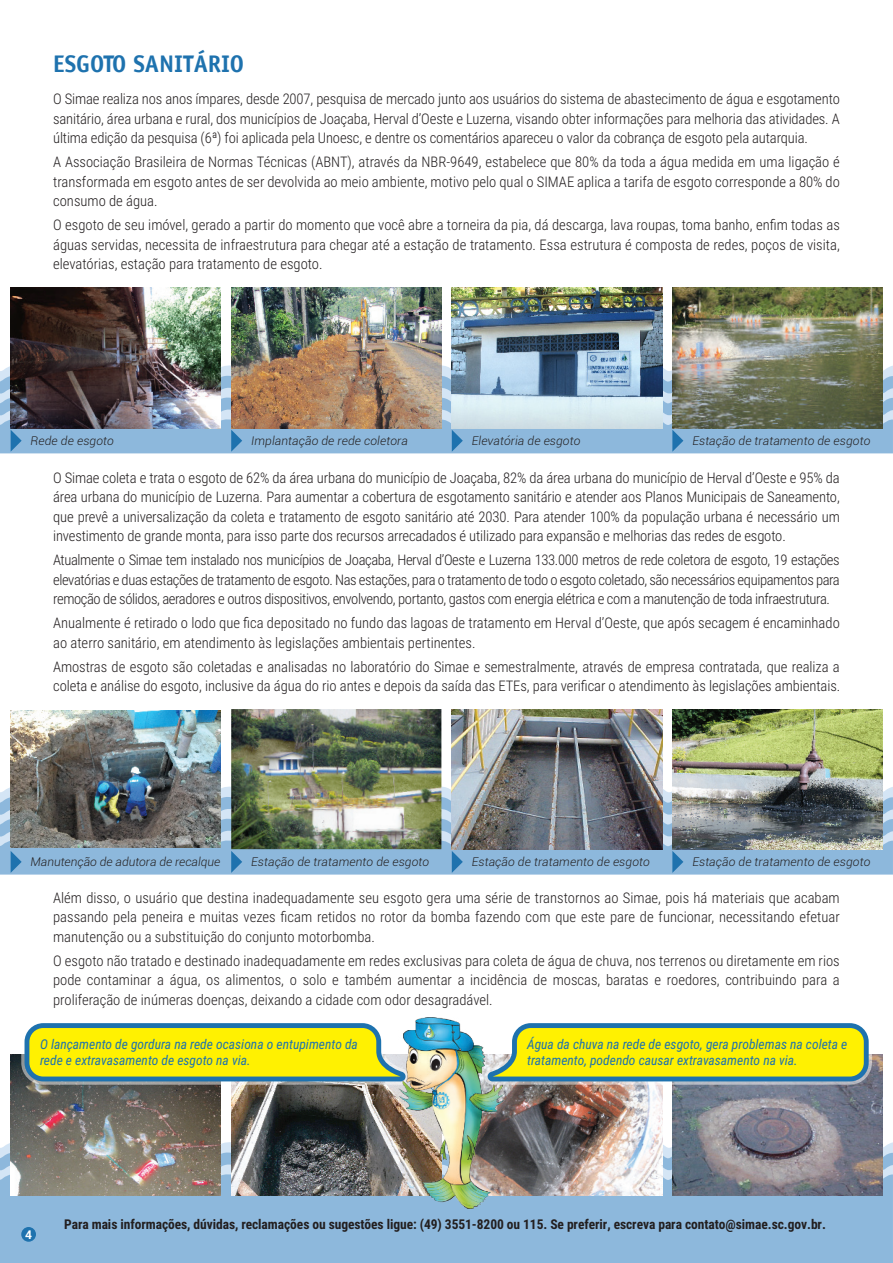
<style>
.page{position:relative;width:893px;height:1263px;background:#fff}
.page>*{position:absolute;margin:0;border:0;box-sizing:border-box;transform-origin:0 0}
.t1{font:700 24px "Officina Sans LT";color:#1e72ae}
.t2{font:300 14.7px/19.5px "Roboto Condensed";letter-spacing:-.005em;color:#231f20;text-align:justify}
.t3{font:italic 13.5px/16.5px "Roboto Condensed";color:#1e72ae}
.t4{font:700 13.5px "Roboto Condensed";letter-spacing:-.005em;color:#231f20}
.t5{font:italic 300 12px "Roboto";letter-spacing:.01em;color:#231f20}
.t6{font:700 12px "Roboto";color:#fff}
</style>
<div class="page">
<hr style="left:892px;top:568px;width:1px;height:544px;background:#fff101">
<svg style="left:0;top:1141px;width:893px;height:32px"></svg>
<div style="left:0;top:1173px;width:893px;height:90px;background:#8db8dc"></div>
<div style="left:21px;top:1227px;width:15px;height:15px;background:#1e72ae;border-radius:50%"></div>
<svg style="left:0;top:364px;width:893px;height:89px;background:#8eb7d8"></svg>
<img style="left:11px;top:288px;width:210px;height:140px">
<img style="left:231px;top:288px;width:210px;height:140px">
<img style="left:452px;top:288px;width:210px;height:140px">
<img style="left:231px;top:709px;width:210px;height:76px">
<img style="left:452px;top:709px;width:210px;height:76px">
<img style="left:672px;top:709px;width:211px;height:76px">
<img style="left:11px;top:1055px;width:210px;height:140px">
<img style="left:505px;top:1085px;width:157px;height:110px">
<img style="left:231px;top:1085px;width:167px;height:110px">
<img style="left:672px;top:1055px;width:211px;height:140px">
<img style="left:672px;top:288px;width:211px;height:140px">
<img style="left:0;top:785px;width:893px;height:89px">
<svg style="left:505px;top:1023px;width:367px;height:62px;background:#d4d730"></svg>
<svg style="left:21px;top:1023px;width:377px;height:62px;background:#d2d633"></svg>
<img style="left:398px;top:1017px;width:107px;height:191px">
<img style="left:11px;top:711px;width:210px;height:136px">
<h1 class="t1" style="left:53px;top:49px;width:192px">ESGOTO SANITÁRIO</h1>
<p class="t2" style="left:53px;top:89px;width:788px">O Simae realiza nos anos ímpares, desde 2007, pesquisa de mercado junto aos usuários do sistema de abastecimento de água e esgotamento sanitário, área urbana e rural, dos municípios de Joaçaba, Herval d’Oeste e Luzerna, visando obter informações para melhoria das atividades. A última edição da pesquisa (6ª) foi aplicada pela Unoesc, e dentre os comentários apareceu o valor da cobrança de esgoto pela autarquia.</p>
<p class="t2" style="left:53px;top:152px;width:788px">A Associação Brasileira de Normas Técnicas (ABNT), através da NBR-9649, estabelece que 80% da toda a água medida em uma ligação é transformada em esgoto antes de ser devolvida ao meio ambiente, motivo pelo qual o SIMAE aplica a tarifa de esgoto corresponde a 80% do consumo de água.</p>
<p class="t2" style="left:53px;top:215px;width:788px">O esgoto de seu imóvel, gerado a partir do momento que você abre a torneira da pia, dá descarga, lava roupas, toma banho, enfim todas as águas servidas, necessita de infraestrutura para chegar até a estação de tratamento. Essa estrutura é composta de redes, poços de visita, elevatórias, estação para tratamento de esgoto.</p>
<p class="t5" style="left:31px;top:432px;width:85px">Rede de esgoto</p>
<p class="t5" style="left:251px;top:432px;width:158px">Implantação de rede coletora</p>
<p class="t5" style="left:472px;top:432px;width:110px">Elevatória de esgoto</p>
<p class="t5" style="left:692px;top:432px;width:179px">Estação de tratamento de esgoto</p>
<p class="t2" style="left:53px;top:467px;width:788px">O Simae coleta e trata o esgoto de 62% da área urbana do município de Joaçaba, 82% da área urbana do município de Herval d’Oeste e 95% da área urbana do município de Luzerna. Para aumentar a cobertura de esgotamento sanitário e atender aos Planos Municipais de Saneamento, que prevê a universalização da coleta e tratamento de esgoto sanitário até 2030. Para atender 100% da população urbana é necessário um investimento de grande monta, para isso parte dos recursos arrecadados é utilizado para expansão e melhorias das redes de esgoto.</p>
<p class="t2" style="left:53px;top:550px;width:788px">Atualmente o Simae tem instalado nos municípios de Joaçaba, Herval d’Oeste e Luzerna 133.000 metros de rede coletora de esgoto, 19 estações elevatórias e duas estações de tratamento de esgoto. Nas estações, para o tratamento de todo o esgoto coletado, são necessários equipamentos para remoção de sólidos, aeradores e outros dispositivos, envolvendo, portanto, gastos com energia elétrica e com a manutenção de toda infraestrutura.</p>
<p class="t2" style="left:53px;top:613px;width:788px">Anualmente é retirado o lodo que fica depositado no fundo das lagoas de tratamento em Herval d’Oeste, que após secagem é encaminhado ao aterro sanitário, em atendimento às legislações ambientais pertinentes.</p>
<p class="t2" style="left:53px;top:656px;width:789px">Amostras de esgoto são coletadas e analisadas no laboratório do Simae e semestralmente, através de empresa contratada, que realiza a coleta e análise do esgoto, inclusive da água do rio antes e depois da saída das ETEs, para verificar o atendimento às legislações ambientais.</p>
<p class="t5" style="left:31px;top:853px;width:191px">Manutenção de adutora de recalque</p>
<p class="t5" style="left:251px;top:853px;width:179px">Estação de tratamento de esgoto</p>
<p class="t5" style="left:472px;top:853px;width:179px">Estação de tratamento de esgoto</p>
<p class="t5" style="left:692px;top:853px;width:179px">Estação de tratamento de esgoto</p>
<p class="t2" style="left:53px;top:887px;width:788px">Além disso, o usuário que destina inadequadamente seu esgoto gera uma série de transtornos ao Simae, pois há materiais que acabam passando pela peneira e muitas vezes ficam retidos no rotor da bomba fazendo com que este pare de funcionar, necessitando efetuar manutenção ou a substituição do conjunto motorbomba.</p>
<p class="t2" style="left:53px;top:950px;width:788px">O esgoto não tratado e destinado inadequadamente em redes exclusivas para coleta de água de chuva, nos terrenos ou diretamente em rios pode contaminar a água, os alimentos, o solo e também aumentar a incidência de moscas, baratas e roedores, contribuindo para a proliferação de inúmeras doenças, deixando a cidade com odor desagradável.</p>
<p class="t3" style="left:40px;top:1035px;width:319px">O lançamento de gordura na rede ocasiona o entupimento da rede e extravasamento de esgoto na via.</p>
<p class="t3" style="left:527px;top:1035px;width:322px">Água da chuva na rede de esgoto, gera problemas na coleta e tratamento, podendo causar extravasamento na via.</p>
<p class="t6" style="left:25px;top:1226px;width:8px">4</p>
<p class="t4" style="left:64px;top:1215px;width:763px">Para mais informações, dúvidas, reclamações ou sugestões ligue: (49) 3551-8200 ou 115. Se preferir, escreva para contato@simae.sc.gov.br.</p>
</div>
